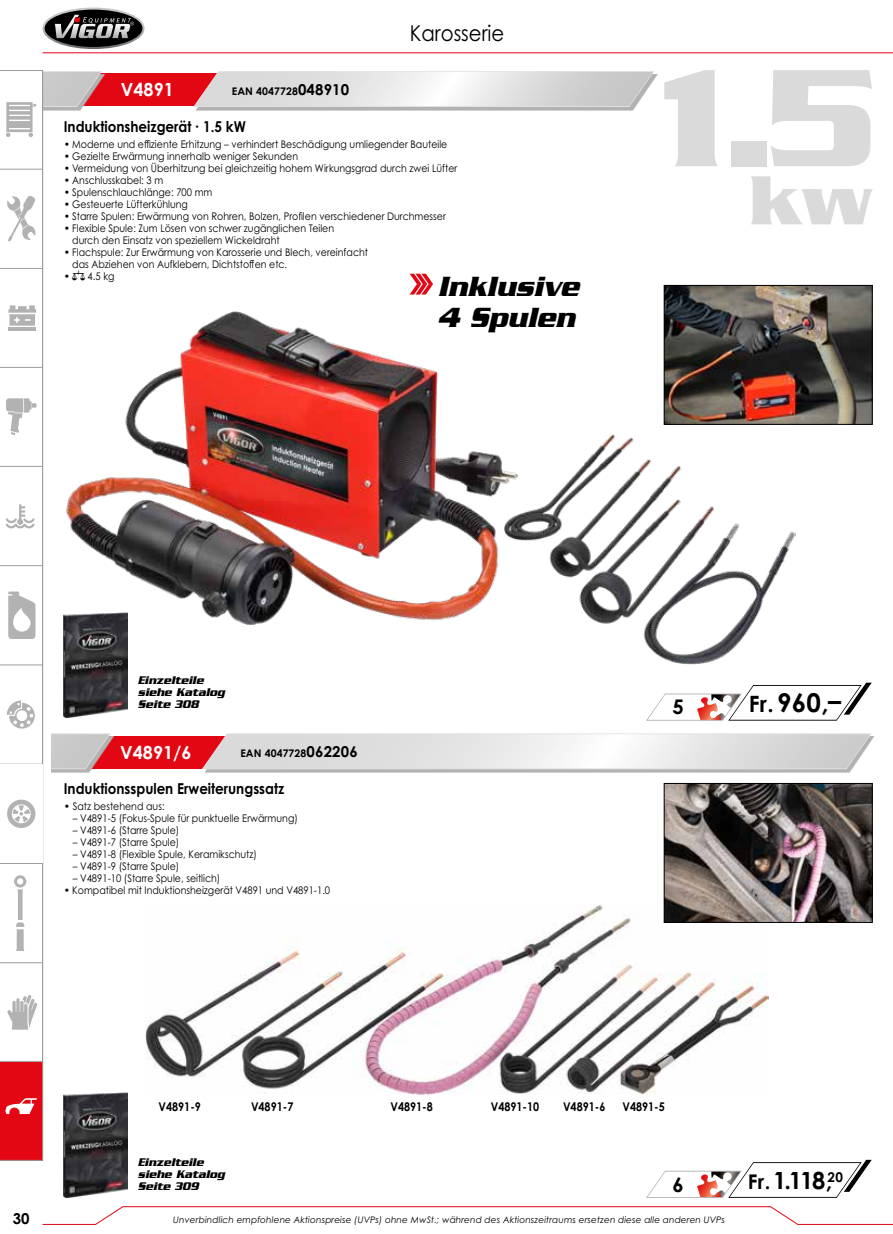
<style>
.page{position:relative;width:893px;height:1234px;background:#fff}
.page>*{position:absolute;margin:0;border:0;box-sizing:border-box;transform-origin:0 0}
.t1{font:700 150px "Serpentine";color:#dadada}
.t2{font:italic 700 30px/31.5px "Serpentine";color:#000;scale:.9 1}
.t3{font:700 25.8px "Century Gothic Pro Cyr";color:#000}
.t4{font:700 23.7px "Century Gothic Pro Cyr";color:#000}
.t5{font:21.9px "Century Gothic Pro Cyr";color:#000;scale:.9 1}
.t6{font:700 20.1px "Century Gothic Pro Cyr";color:#000}
.t7{font:700 18px "Century Gothic Pro Cyr";color:#fff}
.t8{font:700 15px "Century Gothic Pro Cyr";color:#000;scale:.9 1}
.t9{font:700 15px "Century Gothic Pro Cyr";color:#000}
.t10{font:italic 700 12px/12px "Serpentine";color:#000;scale:.9 1}
.t11{font:700 12px "Century Gothic Pro Cyr";color:#000;scale:.9 1}
.t12{font:10.5px/12px "Century Gothic Pro Cyr";color:#000;scale:.9 1}
.t13{font:700 10.5px "Century Gothic Pro Cyr";letter-spacing:.01em;color:#000}
.t14{font:10.5px "Century Gothic Pro Cyr";color:#000}
.t15{font:italic 9px "Century Gothic Pro Cyr";letter-spacing:.01em;color:#000}
.s1{font-size:15px}
.s2{font-weight:700}
.s3{font-size:22.5px}
.s4{font-size:20.25px}
</style>
<div class="page">
<svg style="left:43px;top:1206px;width:850px;height:18px"></svg>
<hr style="left:43px;top:52px;width:850px;height:1px;background:#e30613">
<svg style="left:43px;top:8px;width:102px;height:41px"></svg>
<img style="left:146px;top:904px;width:622px;height:190px">
<svg style="left:647px;top:1159px;width:225px;height:38px"></svg>
<svg style="left:646px;top:682px;width:226px;height:39px"></svg>
<div style="left:77px;top:74px;width:141px;height:32px;background:#e30613"></div>
<div style="left:196px;top:74px;width:461px;height:36px;background:#b3b2b2"></div>
<svg style="left:193px;top:71px;width:462px;height:36px;background:#e0dada"></svg>
<svg style="left:43px;top:74px;width:62px;height:36px"></svg>
<svg style="left:43px;top:71px;width:60px;height:36px;background:#cbaeaf"></svg>
<hr style="left:892px;top:440px;width:1px;height:36px;background:#b3b2b2">
<svg style="left:892px;top:440px;width:1px;height:34px"></svg>
<hr style="left:892px;top:73px;width:1px;height:36px;background:#b3b2b2">
<svg style="left:892px;top:73px;width:1px;height:34px"></svg>
<img style="left:66px;top:311px;width:729px;height:353px">
<svg style="left:410px;top:274px;width:23px;height:20px"></svg>
<img style="left:666px;top:287px;width:204px;height:135px">
<div style="left:664px;top:285px;width:208px;height:139px;border:1px solid #000"></div>
<img style="left:666px;top:785px;width:204px;height:135px">
<div style="left:664px;top:783px;width:208px;height:139px;border:1px solid #000"></div>
<div style="left:86px;top:735px;width:140px;height:33px;background:#e30613"></div>
<svg style="left:205px;top:736px;width:670px;height:36px;background:#bdbdbd"></svg>
<svg style="left:201px;top:733px;width:671px;height:36px"></svg>
<svg style="left:51px;top:736px;width:63px;height:36px"></svg>
<svg style="left:51px;top:733px;width:60px;height:36px;background:#cbafb0"></svg>
<img style="left:64px;top:612px;width:64px;height:105px">
<img style="left:64px;top:1092px;width:64px;height:105px">
<svg style="left:7px;top:995px;width:30px;height:34px"></svg>
<svg style="left:7px;top:700px;width:28px;height:28px"></svg>
<svg style="left:8px;top:591px;width:27px;height:48px"></svg>
<svg style="left:8px;top:305px;width:28px;height:20px"></svg>
<hr style="left:8px;top:327px;width:28px;height:4px;background:#b3b2b2">
<svg style="left:7px;top:196px;width:28px;height:46px"></svg>
<svg style="left:6px;top:102px;width:30px;height:35px"></svg>
<svg style="left:14px;top:875px;width:12px;height:75px"></svg>
<svg style="left:6px;top:398px;width:30px;height:37px"></svg>
<svg style="left:6px;top:504px;width:29px;height:24px"></svg>
<hr style="left:0;top:169px;width:43px;height:1px;background:#9d9d9c">
<hr style="left:0;top:268px;width:43px;height:1px;background:#9d9d9c">
<hr style="left:0;top:367px;width:43px;height:1px;background:#9d9d9c">
<hr style="left:0;top:466px;width:43px;height:1px;background:#9d9d9c">
<hr style="left:0;top:565px;width:43px;height:1px;background:#9d9d9c">
<hr style="left:0;top:664px;width:43px;height:1px;background:#9d9d9c">
<hr style="left:0;top:763px;width:43px;height:1px;background:#9d9d9c">
<hr style="left:0;top:863px;width:43px;height:1px;background:#9d9d9c">
<hr style="left:0;top:962px;width:43px;height:1px;background:#9d9d9c">
<hr style="left:0;top:70px;width:43px;height:1px;background:#9d9d9c">
<div style="left:0;top:1061px;width:43px;height:98px;background:#e30613"></div>
<svg style="left:5px;top:1098px;width:32px;height:15px"></svg>
<hr style="left:0;top:1159px;width:43px;height:1px;background:#9d9d9c">
<hr style="left:0;top:1060px;width:43px;height:1px;background:#9d9d9c">
<hr style="left:42px;top:70px;width:1px;height:1090px;background:#9d9d9c">
<div style="left:0;top:764px;width:43px;height:99px;background:#fff"></div>
<svg style="left:13px;top:805px;width:16px;height:16px"></svg>
<div style="left:7px;top:799px;width:28px;height:28px;border:5px solid #b3b2b2;border-radius:50%"></div>
<h3 class="t7" style="left:121px;top:79px;width:54px">V4891</h3>
<p class="t13" style="left:232px;top:84px;width:119px">EAN 4047728<span class="s1">048910</span></p>
<h3 class="t5" style="left:410px;top:20px;width:106px">Karosserie</h3>
<h3 class="t8" style="left:64px;top:117px;width:204px">Induktionsheizgerät · 1.5 kW</h3>
<p class="t12" style="left:64px;top:138px;width:428px"><span class="s2">•</span> Moderne und effiziente Erhitzung – verhindert Beschädigung umliegender Bauteile</p>
<p class="t12" style="left:64px;top:150px;width:262px"><span class="s2">•</span> Gezielte Erwärmung innerhalb weniger Sekunden</p>
<p class="t12" style="left:64px;top:162px;width:439px"><span class="s2">•</span> Vermeidung von Überhitzung bei gleichzeitig hohem Wirkungsgrad durch zwei Lüfter</p>
<p class="t12" style="left:64px;top:174px;width:112px"><span class="s2">•</span> Anschlusskabel: 3 m</p>
<p class="t12" style="left:64px;top:186px;width:167px"><span class="s2">•</span> Spulenschlauchlänge: 700 mm</p>
<p class="t12" style="left:64px;top:198px;width:139px"><span class="s2">•</span> Gesteuerte Lüfterkühlung</p>
<p class="t12" style="left:64px;top:210px;width:426px"><span class="s2">•</span> Starre Spulen: Erwärmung von Rohren, Bolzen, Profilen verschiedener Durchmesser</p>
<p class="t12" style="left:72px;top:222px;width:293px;text-indent:-9px"><span class="s2">•</span> Flexible Spule: Zum Lösen von schwer zugänglichen Teilen durch den Einsatz von speziellem Wickeldraht</p>
<p class="t12" style="left:72px;top:246px;width:330px;text-indent:-9px"><span class="s2">•</span> Flachspule: Zur Erwärmung von Karosserie und Blech, vereinfacht das Abziehen von Aufklebern, Dichtstoffen etc.</p>
<p class="t12" style="left:64px;top:270px;width:58px"><span class="s2">•</span> 4.5 kg</p>
<h2 class="t2" style="left:437px;top:270px;width:159px">Inklusive<br>4 Spulen</h2>
<h1 class="t1" style="left:659px;top:31px;width:219px">1.5<sub>kw</sub></h1>
<p class="t10" style="left:138px;top:674px;width:98px">Einzelteile siehe Katalog<br>Seite 308</p>
<h3 class="t7" style="left:120px;top:740px;width:73px">V4891/6</h3>
<p class="t13" style="left:240px;top:746px;width:119px">EAN 4047728<span class="s1">062206</span></p>
<h3 class="t8" style="left:64px;top:779px;width:247px">Induktionsspulen Erweiterungssatz</h3>
<p class="t14" style="left:64px;top:799px;width:102px">• Satz bestehend aus:</p>
<p class="t12" style="left:73px;top:812px;width:252px">– V4891-5 (Fokus-Spule für punktuelle Erwärmung)</p>
<p class="t12" style="left:73px;top:824px;width:120px">– V4891-6 (Starre Spule)</p>
<p class="t12" style="left:73px;top:836px;width:120px">– V4891-7 (Starre Spule)</p>
<p class="t12" style="left:73px;top:848px;width:206px">– V4891-8 (Flexible Spule, Keramikschutz)</p>
<p class="t12" style="left:73px;top:860px;width:120px">– V4891-9 (Starre Spule)</p>
<p class="t12" style="left:73px;top:872px;width:166px">– V4891-10 (Starre Spule, seitlich)</p>
<p class="t12" style="left:64px;top:884px;width:298px"><span class="s2">•</span> Kompatibel mit Induktionsheizgerät V4891 und V4891-1.0</p>
<h3 class="t6" style="left:673px;top:694px;width:13px">5</h3>
<h3 class="t3" style="left:749px;top:686px;width:94px"><span class="s3">Fr.</span>960,–</h3>
<h3 class="t9" style="left:13px;top:1209px;width:18px">30</h3>
<p class="t11" style="left:159px;top:1098px;width:49px">V4891-9</p>
<p class="t11" style="left:251px;top:1098px;width:49px">V4891-7</p>
<p class="t11" style="left:390px;top:1098px;width:49px">V4891-8</p>
<p class="t11" style="left:491px;top:1098px;width:55px">V4891-10</p>
<p class="t11" style="left:563px;top:1098px;width:49px">V4891-6</p>
<p class="t11" style="left:622px;top:1098px;width:49px">V4891-5</p>
<p class="t10" style="left:138px;top:1155px;width:98px">Einzelteile siehe Katalog<br>Seite 309</p>
<h3 class="t6" style="left:673px;top:1171px;width:13px">6</h3>
<p class="t15" style="left:173px;top:1214px;width:553px">Unverbindlich empfohlene Aktionspreise (UVPs) ohne MwSt.; während des Aktionszeitraums ersetzen diese alle anderen UVPs</p>
<h3 class="t4" style="left:748px;top:1165px;width:96px"><span class="s4">Fr.</span> 1.118,<sup>20</sup></h3>
</div>
